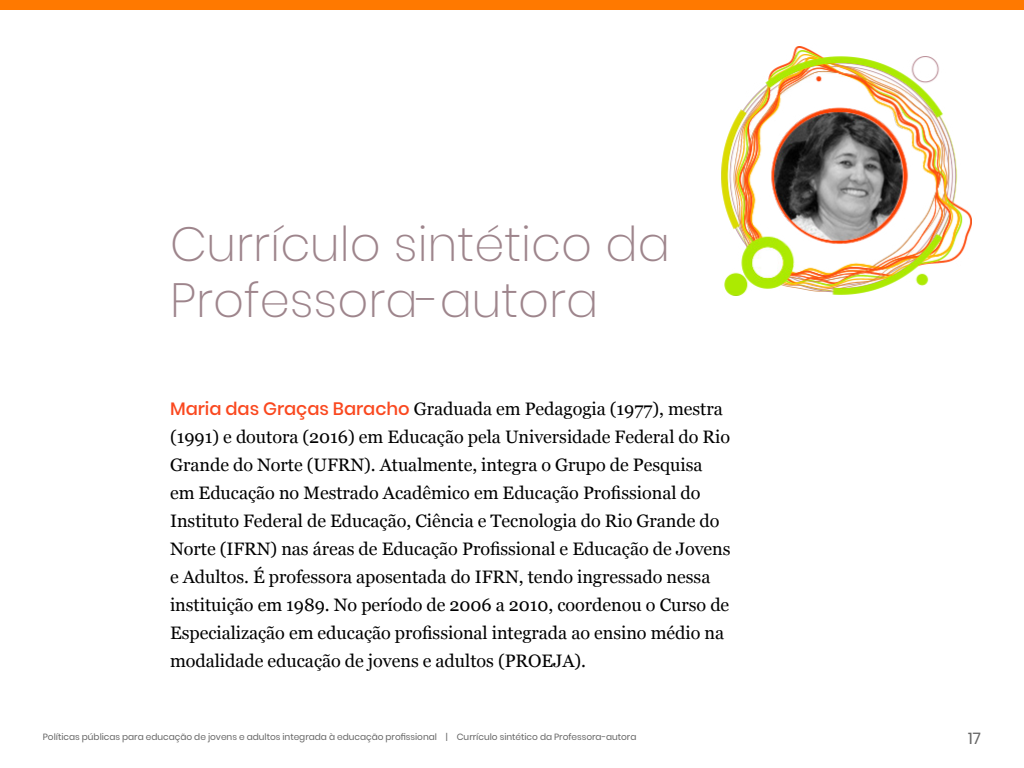
<style>
.page{position:relative;width:1024px;height:768px;background:#fff}
.page>*{position:absolute;margin:0;border:0;box-sizing:border-box;transform-origin:0 0}
.t1{font:200 48px/56px "Poppins";color:#9e858c}
.t2{font:18px/28px "Georgia";color:#000}
.t3{font:16px "Poppins";color:#666}
.t4{font:9px "Poppins";color:#666}
.s1{font-family:"Poppins";font-weight:500;color:#fa481f}
</style>
<div class="page">
<img style="left:721px;top:46px;width:251px;height:250px">
<div style="left:0;top:0;width:1024px;height:10px;background:#ff7900"></div>
<h1 class="t1" style="left:170px;top:216px;width:501px">Currículo sintético da<br>Professora-autora</h1>
<p class="t2" style="left:170px;top:394px;width:562px"><span class="s1">Maria das Graças Baracho</span> Graduada em Pedagogia (1977), mestra (1991) e doutora (2016) em Educação pela Universidade Federal do Rio Grande do Norte (UFRN). Atualmente, integra o Grupo de Pesquisa em Educação no Mestrado Acadêmico em Educação Profissional do Instituto Federal de Educação, Ciência e Tecnologia do Rio Grande do Norte (IFRN) nas áreas de Educação Profissional e Educação de Jovens e Adultos. É professora aposentada do IFRN, tendo ingressado nessa instituição em 1989. No período de 2006 a 2010, coordenou o Curso de Especialização em educação profissional integrada ao ensino médio na modalidade educação de jovens e adultos (PROEJA).</p>
<p class="t4" style="left:43px;top:732px;width:595px">Políticas públicas para educação de jovens e adultos integrada à educação profissional | Currículo sintético da Professora-autora</p>
<p class="t3" style="left:968px;top:729px;width:14px">17</p>
</div>
